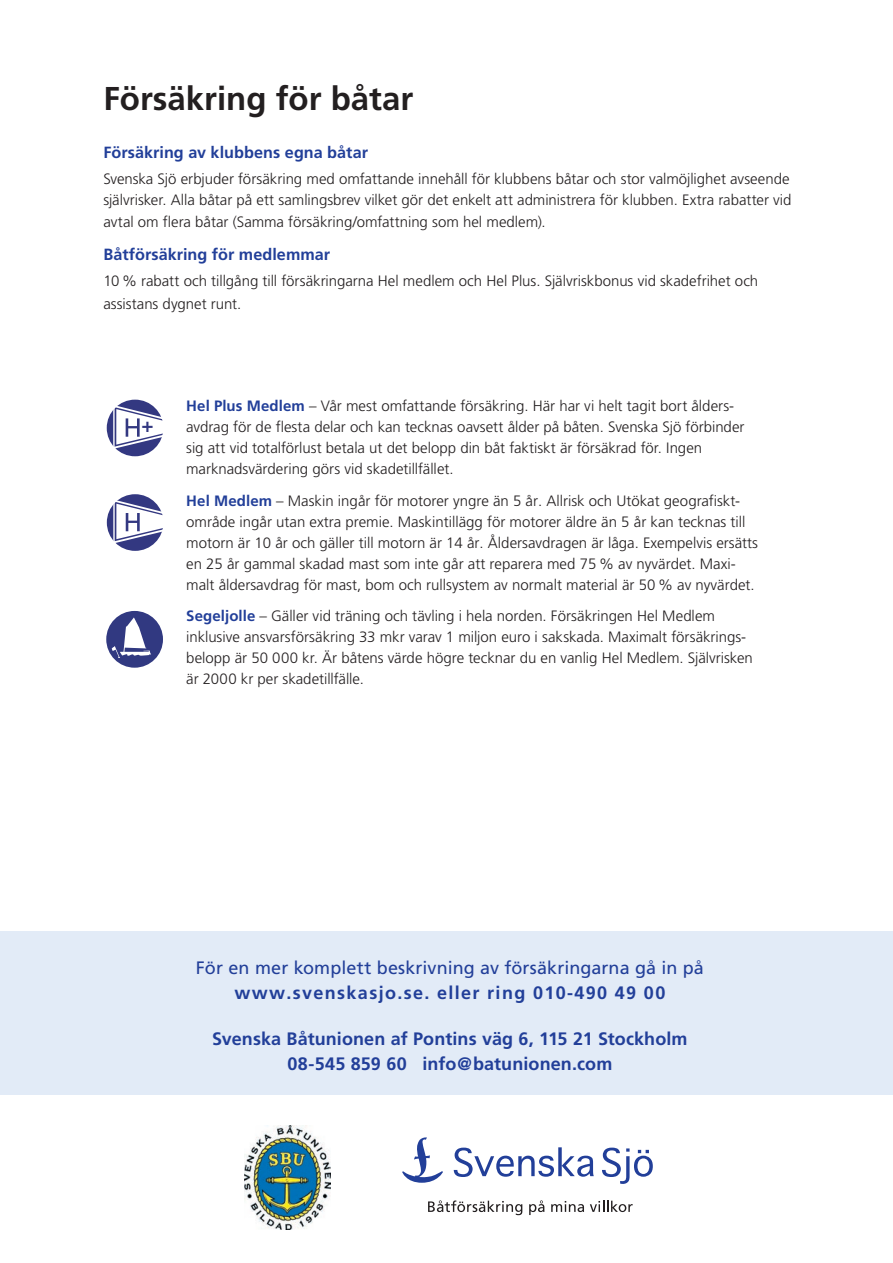
<style>
.page{position:relative;width:893px;height:1263px;background:#fff}
.page>*{position:absolute;margin:0;border:0;box-sizing:border-box;transform-origin:0 0}
.t1{font:700 33px "Frutiger";color:#231f20}
.t2{font:700 20.25px "Frutiger";color:#333881}
.t3{font:700 18px/25.5px "Frutiger";letter-spacing:.01em;color:#223f99;text-align:center}
.t4{font:18px "Frutiger";letter-spacing:.005em;color:#223f99}
.t5{font:700 18px "Frutiger";letter-spacing:.075em;color:#223f99}
.t6{font:700 16.2px "Frutiger";color:#223f99}
.t7{font:300 15px/21px "Frutiger";color:#231f20}
.t8{font:7.35px/8.7px "Frutiger";color:#231f20;text-align:center}
.s1{font-weight:700;color:#223f99}
</style>
<div class="page">
<div style="left:0;top:931px;width:893px;height:164px;background:#e2ebf7"></div>
<div style="left:107px;top:400px;width:56px;height:56px;background:#333881;border-radius:50%"></div>
<svg style="left:106px;top:405px;width:57px;height:44px"></svg>
<div style="left:107px;top:494px;width:56px;height:57px;background:#333881;border-radius:50%"></div>
<svg style="left:113px;top:499px;width:50px;height:44px"></svg>
<svg style="left:454px;top:1147px;width:140px;height:30px"></svg>
<svg style="left:602px;top:1147px;width:51px;height:37px"></svg>
<svg style="left:402px;top:1137px;width:41px;height:46px"></svg>
<svg style="left:428px;top:1200px;width:94px;height:15px"></svg>
<svg style="left:529px;top:1200px;width:15px;height:15px"></svg>
<svg style="left:551px;top:1201px;width:33px;height:11px"></svg>
<svg style="left:590px;top:1201px;width:43px;height:11px"></svg>
<img style="left:244px;top:1126px;width:87px;height:104px">
<div style="left:106px;top:611px;width:57px;height:57px;background:#313981;border-radius:50%"></div>
<svg style="left:112px;top:617px;width:39px;height:41px"></svg>
<h1 class="t1" style="left:103px;top:79px;width:311px">Försäkring för båtar</h1>
<p class="t6" style="left:103px;top:143px;width:266px">Försäkring av klubbens egna båtar</p>
<p class="t7" style="left:103px;top:168px;width:690px">Svenska Sjö erbjuder försäkring med omfattande innehåll för klubbens båtar och stor valmöjlighet avseende självrisker. Alla båtar på ett samlingsbrev vilket gör det enkelt att administrera för klubben. Extra rabatter vid</p>
<p class="t7" style="left:103px;top:212px;width:444px">avtal om flera båtar (Samma försäkring/omfattning som hel medlem).</p>
<p class="t6" style="left:103px;top:245px;width:228px">Båtförsäkring för medlemmar</p>
<p class="t7" style="left:103px;top:270px;width:656px;line-height:22.5px">10 % rabatt och tillgång till försäkringarna Hel medlem och Hel Plus. Självriskbonus vid skadefrihet och assistans dygnet runt.</p>
<h2 class="t2" style="left:141px;top:413px;width:14px">+</h2>
<p class="t7" style="left:186px;top:396px;width:560px"><span class="s1">Hel Plus Medlem</span> – Vår mest omfattande försäkring. Här har vi helt tagit bort ålders&shy;avdrag för de flesta delar och kan tecknas oavsett ålder på båten. Svenska Sjö förbinder sig att vid totalförlust betala ut det belopp din båt faktiskt är försäkrad för. Ingen marknadsvärdering görs vid skadetillfället.</p>
<p class="t7" style="left:186px;top:490px;width:573px"><span class="s1">Hel Medlem</span> – Maskin ingår för motorer yngre än 5 år. Allrisk och Utökat geografiskt&shy;område ingår utan extra premie. Maskintillägg för motorer äldre än 5 år kan tecknas till motorn är 10 år och gäller till motorn är 14 år. Åldersavdragen är låga. Exempelvis ersätts en 25 år gammal skadad mast som inte går att reparera med 75 % av nyvärdet. Maxi&shy;malt åldersavdrag för mast, bom och rullsystem av normalt material är 50 % av nyvärdet.</p>
<p class="t7" style="left:186px;top:605px;width:568px"><span class="s1">Segeljolle</span> – Gäller vid träning och tävling i hela norden. Försäkringen Hel Medlem inklusive ansvarsförsäkring 33 mkr varav 1 miljon euro i sakskada. Maximalt försäkrings&shy;belopp är 50 000 kr. Är båtens värde högre tecknar du en vanlig Hel Medlem. Självrisken är 2000 kr per skadetillfälle.</p>
<p class="t8" style="left:200px;top:461px;width:65px">Tilläggsförsäkrings paket</p>
<p class="t8" style="left:293px;top:461px;width:23px">Allrisk</p>
<p class="t8" style="left:348px;top:461px;width:62px">Transport utanför<br>Norden</p>
<h2 class="t2" style="left:216px;top:508px;width:14px">+</h2>
<p class="t8" style="left:192px;top:555px;width:28px">Hel Plus</p>
<p class="t8" style="left:274px;top:555px;width:65px">Tilläggsförsäkrings paket</p>
<p class="t8" style="left:367px;top:555px;width:23px">Allrisk</p>
<p class="t8" style="left:422px;top:555px;width:62px">Transport utanför<br>Norden</p>
<p class="t4" style="left:196px;top:957px;width:509px">För en mer komplett beskrivning av försäkringarna gå in på</p>
<p class="t5" style="left:234px;top:982px;width:432px">www.svenskasjo.se. eller ring 010-490 49 00</p>
<p class="t3" style="left:212px;top:1026px;width:477px">Svenska Båtunionen af Pontins väg 6, 115 21 Stockholm<br>08-545 859 60 info@batunionen.com</p>
</div>
